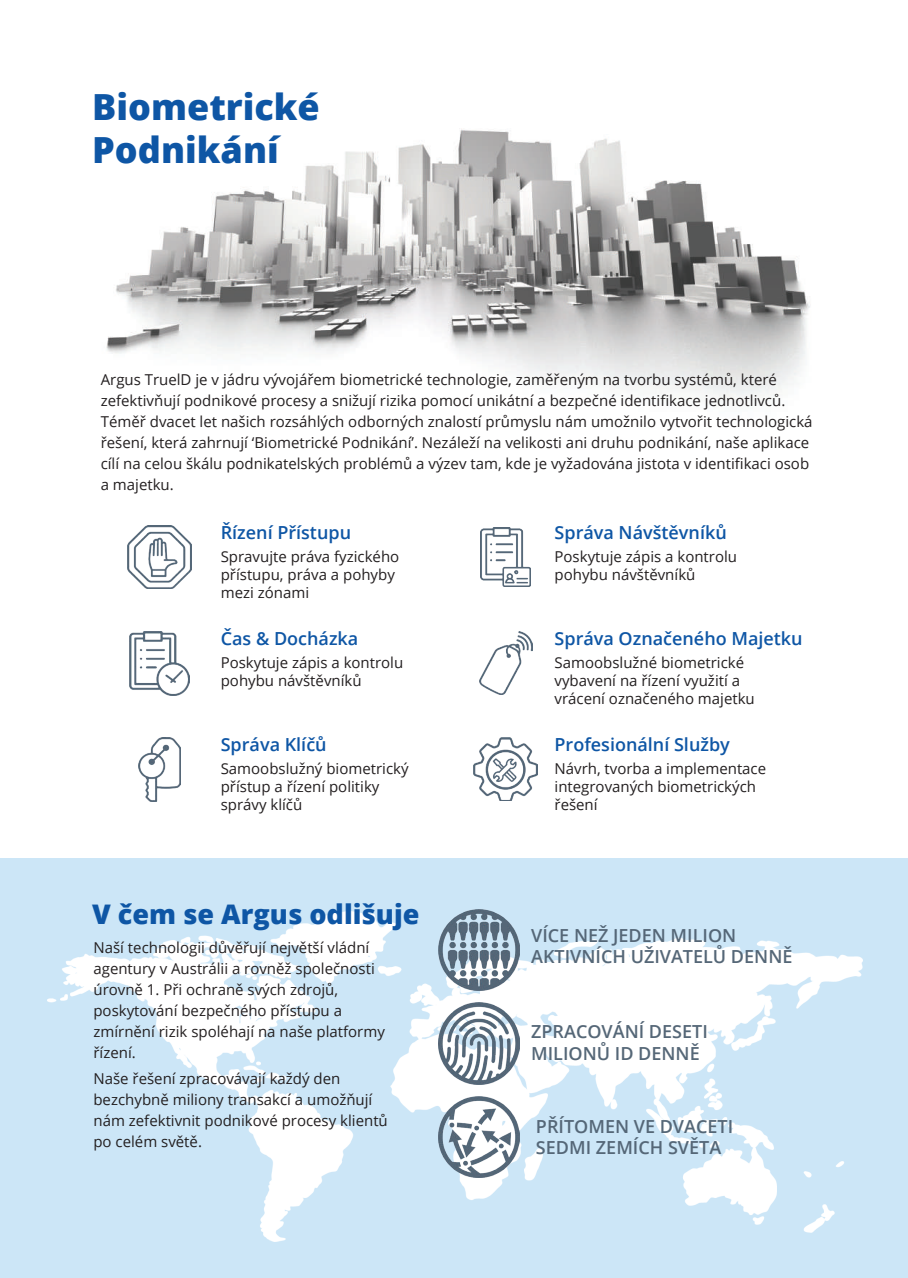
<style>
.page{position:relative;width:908px;height:1278px;background:#fff}
.page>*{position:absolute;margin:0;border:0;box-sizing:border-box;transform-origin:0 0}
.t1{font:800 36px/43.2px "Open Sans";color:#0e56a5}
.t2{font:800 27px "Open Sans";color:#0e56a5}
.t3{font:600 18px/21.6px "Open Sans";color:#556777}
.t4{font:600 18px "Open Sans";color:#0e56a5}
.t5{font:15px/21px "Open Sans";color:#231f20}
</style>
<div class="page">
<div style="left:0;top:858px;width:908px;height:420px;background:#cce6f7"></div>
<img style="left:48px;top:911px;width:815px;height:331px">
<img style="left:106px;top:129px;width:704px;height:271px">
<img style="left:128px;top:525px;width:63px;height:64px">
<img style="left:139px;top:737px;width:41px;height:65px">
<img style="left:474px;top:737px;width:64px;height:64px">
<img style="left:479px;top:631px;width:53px;height:64px">
<img style="left:129px;top:631px;width:61px;height:64px">
<img style="left:480px;top:528px;width:51px;height:59px">
<img style="left:439px;top:1003px;width:81px;height:81px">
<img style="left:439px;top:909px;width:81px;height:81px">
<img style="left:439px;top:1096px;width:81px;height:82px">
<h1 class="t1" style="left:92px;top:83px;width:229px">Biometrické<br>Podnikání</h1>
<p class="t5" style="left:101px;top:369px;width:713px">Argus TruelD je v jádru vývojářem biometrické technologie, zaměřeným na tvorbu systémů, které zefektivňují podnikové procesy a snižují rizika pomocí unikátní a bezpečné identifikace jednotlivců.<br>Téměř dvacet let našich rozsáhlých odborných znalostí průmyslu nám umožnilo vytvořit technologická řešení, která zahrnují ‘Biometrické Podnikání’. Nezáleží na velikosti ani druhu podnikání, naše aplikace cílí na celou škálu podnikatelských problémů a výzev tam, kde je vyžadována jistota v identifikaci osob a majetku.</p>
<p class="t4" style="left:221px;top:520px;width:132px">Řízení Přístupu</p>
<p class="t5" style="left:221px;top:548px;width:180px;line-height:18px">Spravujte práva fyzického přístupu, práva a pohyby mezi zónami</p>
<p class="t4" style="left:555px;top:520px;width:174px">Správa Návštěvníků</p>
<p class="t5" style="left:555px;top:547px;width:184px;line-height:18px">Poskytuje zápis a kontrolu pohybu návštěvníků</p>
<p class="t4" style="left:221px;top:626px;width:139px">Čas &amp; Docházka</p>
<p class="t5" style="left:221px;top:654px;width:184px;line-height:18px">Poskytuje zápis a kontrolu pohybu návštěvníků</p>
<p class="t4" style="left:221px;top:732px;width:107px">Správa Klíčů</p>
<p class="t5" style="left:221px;top:759px;width:189px;line-height:18px">Samoobslužný biometrický přístup a řízení politiky správy klíčů</p>
<h2 class="t2" style="left:92px;top:894px;width:329px">V čem se Argus odlišuje</h2>
<p class="t5" style="left:93px;top:937px;width:293px">Naší technologii důvěřují největší vládní agentury v Austrálii a rovněž společnosti úrovně 1. Při ochraně svých zdrojů, poskytování bezpečného přístupu a zmírnění rizik spoléhají na naše platformy řízení.</p>
<p class="t5" style="left:93px;top:1067px;width:296px">Naše řešení zpracovávají každý den bezchybně miliony transakcí a umožňují nám zefektivnit podnikové procesy klientů po celém světě.</p>
<p class="t4" style="left:555px;top:626px;width:250px">Správa Označeného Majetku</p>
<p class="t5" style="left:555px;top:653px;width:202px;line-height:18px">Samoobslužné biometrické vybavení na řízení využití a vrácení označeného majetku</p>
<p class="t4" style="left:555px;top:732px;width:177px">Profesionální Služby</p>
<p class="t5" style="left:555px;top:759px;width:213px;line-height:18px">Návrh, tvorba a implementace integrovaných biometrických řešení</p>
<p class="t3" style="left:531px;top:924px;width:263px">VÍCE NEŽ JEDEN MILION<br>AKTIVNÍCH UŽIVATELŮ DENNĚ</p>
<p class="t3" style="left:531px;top:1021px;width:178px">ZPRACOVÁNÍ DESETI<br>MILIONŮ ID DENNĚ</p>
<p class="t3" style="left:536px;top:1115px;width:199px">PŘÍTOMEN VE DVACETI<br>SEDMI ZEMÍCH SVĚTA</p>
</div>
